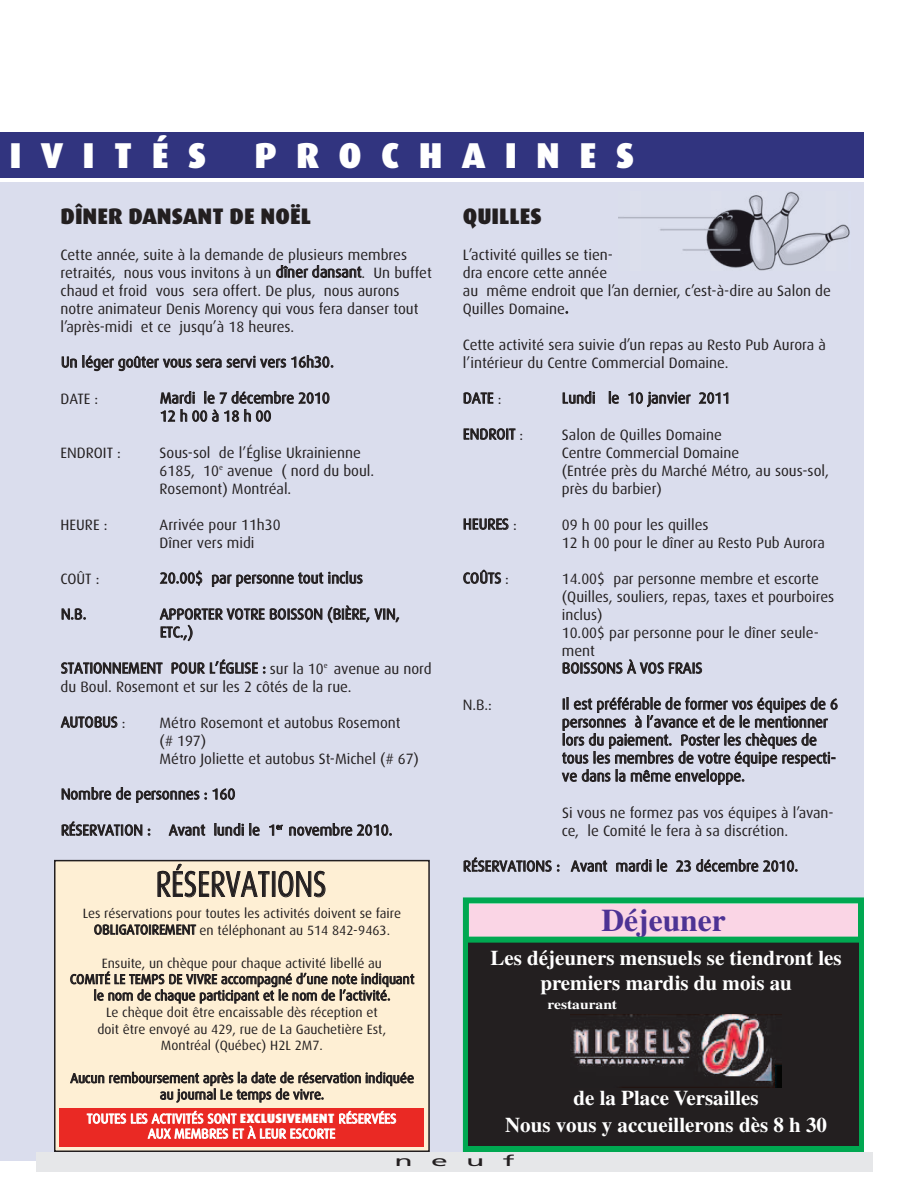
<style>
.page{position:relative;width:918px;height:1188px;background:#fff}
.page>*{position:absolute;margin:0;border:0;box-sizing:border-box;transform-origin:0 0}
.t1{font:900 36px "Dax";letter-spacing:.54em;color:#fff}
.t2{font:36px "Dax";color:#231f20;scale:.8 1}
.t3{font:700 31.5px "Times";color:#4d3394}
.t4{font:900 22.5px "Dax";color:#231f20}
.t5{font:700 21px/25.2px "Times";color:#fff;text-align:center}
.t6{font:15px/18px "Dax";color:#231f20}
.t7{font:15px "Frutiger";color:#231f20;scale:2 1}
.t8{font:13.5px/16.5px "Dax";color:#231f20;text-align:center}
.t9{font:13.5px/15px "Dax";color:#fff;text-align:center}
.t10{font:700 13.5px "Times";color:#fff;scale:1.15 1}
.s1{font-weight:900}
</style>
<div class="page">
<div style="left:0;top:183px;width:864px;height:978px;background:#dadded"></div>
<div style="left:0;top:132px;width:864px;height:46px;background:#31347f"></div>
<svg style="left:276px;top:265px;width:86px;height:13px"></svg>
<svg style="left:62px;top:357px;width:15px;height:11px"></svg>
<svg style="left:83px;top:355px;width:250px;height:16px"></svg>
<svg style="left:160px;top:391px;width:170px;height:31px"></svg>
<svg style="left:160px;top:571px;width:42px;height:15px"></svg>
<svg style="left:212px;top:571px;width:151px;height:16px"></svg>
<svg style="left:62px;top:608px;width:24px;height:12px"></svg>
<svg style="left:328px;top:606px;width:71px;height:17px"></svg>
<svg style="left:160px;top:608px;width:162px;height:33px"></svg>
<svg style="left:61px;top:662px;width:102px;height:12px"></svg>
<svg style="left:172px;top:660px;width:93px;height:14px"></svg>
<svg style="left:61px;top:716px;width:56px;height:12px"></svg>
<svg style="left:62px;top:787px;width:173px;height:16px"></svg>
<svg style="left:62px;top:822px;width:80px;height:14px"></svg>
<svg style="left:148px;top:829px;width:2px;height:7px"></svg>
<svg style="left:169px;top:824px;width:36px;height:12px"></svg>
<svg style="left:215px;top:823px;width:45px;height:13px"></svg>
<svg style="left:269px;top:825px;width:14px;height:11px"></svg>
<svg style="left:289px;top:823px;width:103px;height:13px"></svg>
<svg style="left:464px;top:392px;width:29px;height:12px"></svg>
<svg style="left:563px;top:391px;width:32px;height:13px"></svg>
<svg style="left:609px;top:391px;width:10px;height:13px"></svg>
<svg style="left:628px;top:392px;width:63px;height:15px"></svg>
<svg style="left:699px;top:392px;width:29px;height:12px"></svg>
<svg style="left:464px;top:428px;width:51px;height:12px"></svg>
<svg style="left:464px;top:518px;width:45px;height:12px"></svg>
<svg style="left:463px;top:570px;width:38px;height:14px"></svg>
<svg style="left:563px;top:660px;width:139px;height:14px"></svg>
<svg style="left:562px;top:697px;width:276px;height:88px"></svg>
<svg style="left:464px;top:858px;width:95px;height:14px"></svg>
<svg style="left:571px;top:860px;width:36px;height:12px"></svg>
<svg style="left:616px;top:859px;width:35px;height:13px"></svg>
<svg style="left:657px;top:859px;width:10px;height:13px"></svg>
<svg style="left:676px;top:859px;width:121px;height:13px"></svg>
<div style="left:55px;top:861px;width:374px;height:290px;background:#feefd4"></div>
<div style="left:54px;top:860px;width:376px;height:292px;border:2px solid #231f20"></div>
<svg style="left:94px;top:924px;width:102px;height:11px"></svg>
<svg style="left:70px;top:971px;width:344px;height:33px"></svg>
<svg style="left:70px;top:1072px;width:344px;height:31px"></svg>
<svg style="left:157px;top:864px;width:113px;height:34px"></svg>
<div style="left:272px;top:871px;width:3px;height:26px;border:1px solid #231f20"></div>
<svg style="left:278px;top:870px;width:48px;height:28px"></svg>
<img style="left:618px;top:191px;width:232px;height:80px">
<div style="left:59px;top:1108px;width:365px;height:39px;background:#ea2924"></div>
<svg style="left:87px;top:1111px;width:309px;height:28px"></svg>
<div style="left:463px;top:897px;width:401px;height:255px;border:6px solid #00a851"></div>
<div style="left:469px;top:904px;width:389px;height:34px;background:#fad5e5"></div>
<div style="left:468px;top:941px;width:391px;height:204px;background:#231f20"></div>
<div style="left:465px;top:937px;width:395px;height:6px;background:#00a851"></div>
<img style="left:571px;top:1015px;width:211px;height:72px">
<div style="left:36px;top:1152px;width:837px;height:20px;background:#e6e7e9"></div>
<h1 class="t1" style="left:10px;top:140px;width:198px">IVITÉS</h1>
<h1 class="t1" style="left:255px;top:140px;width:381px">PROCHAINES</h1>
<h3 class="t4" style="left:61px;top:206px;width:252px">DÎNER DANSANT DE NOËL</h3>
<p class="t6" style="left:61px;top:246px;width:373px">Cette année, suite à la demande de plusieurs membres retraités, nous vous invitons à un dîner dansant. Un buffet chaud et froid vous sera offert. De plus, nous aurons notre animateur Denis Morency qui vous fera danser tout l’après-midi et ce jusqu’à 18 heures.</p>
<p class="t6" style="left:61px;top:354px;width:274px">Un léger goûter vous sera servi vers 16h30.</p>
<p class="t6" style="left:61px;top:390px;width:39px">DATE :</p>
<p class="t6" style="left:160px;top:390px;width:171px">Mardi le 7 décembre 2010<br>12 h 00 à 18 h 00</p>
<p class="t6" style="left:61px;top:444px;width:62px">ENDROIT :</p>
<p class="t6" style="left:160px;top:444px;width:216px">Sous-sol de l’Église Ukrainienne<br>6185, 10<sup>e</sup> avenue ( nord du boul.<br>Rosemont) Montréal.</p>
<p class="t6" style="left:61px;top:516px;width:48px">HEURE :</p>
<p class="t6" style="left:160px;top:516px;width:123px">Arrivée pour 11h30<br>Dîner vers midi</p>
<p class="t6" style="left:61px;top:570px;width:40px">COÛT :</p>
<p class="t6" style="left:160px;top:570px;width:204px">20.00$ par personne tout inclus</p>
<p class="t6" style="left:61px;top:606px;width:27px">N.B.</p>
<p class="t6" style="left:160px;top:606px;width:241px">APPORTER VOTRE BOISSON (BIÈRE, VIN,<br>ETC.,)</p>
<p class="t6" style="left:61px;top:660px;width:373px">STATIONNEMENT POUR L’ÉGLISE : sur la 10<sup>e</sup> avenue au nord du Boul. Rosemont et sur les 2 côtés de la rue.</p>
<p class="t6" style="left:61px;top:714px;width:66px">AUTOBUS :</p>
<p class="t6" style="left:160px;top:714px;width:261px">Métro Rosemont et autobus Rosemont<br>(# 197)<br>Métro Joliette et autobus St-Michel (# 67)</p>
<p class="t6" style="left:61px;top:786px;width:176px">Nombre de personnes : 160</p>
<p class="t6" style="left:61px;top:822px;width:333px">RÉSERVATION : Avant lundi le 1<sup>er</sup> novembre 2010.</p>
<h3 class="t4" style="left:463px;top:206px;width:80px">QUILLES</h3>
<p class="t6" style="left:463px;top:246px;width:370px">L’activité quilles se tien-<br>dra encore cette année<br>au même endroit que l’an dernier, c’est-à-dire au Salon de<br>Quilles Domaine.</p>
<p class="t6" style="left:463px;top:336px;width:365px">Cette activité sera suivie d’un repas au Resto Pub Aurora à l’intérieur du Centre Commercial Domaine.</p>
<p class="t6" style="left:463px;top:390px;width:40px">DATE :</p>
<p class="t6" style="left:562px;top:390px;width:170px">Lundi le 10 janvier 2011</p>
<p class="t6" style="left:463px;top:426px;width:62px">ENDROIT :</p>
<p class="t6" style="left:562px;top:426px;width:269px">Salon de Quilles Domaine<br>Centre Commercial Domaine<br>(Entrée près du Marché Métro, au sous-sol, près du barbier)</p>
<p class="t6" style="left:463px;top:516px;width:55px">HEURES :</p>
<p class="t6" style="left:562px;top:516px;width:265px">09 h 00 pour les quilles<br>12 h 00 pour le dîner au Resto Pub Aurora</p>
<p class="t6" style="left:463px;top:570px;width:48px">COÛTS :</p>
<p class="t6" style="left:562px;top:570px;width:274px">14.00$ par personne membre et escorte (Quilles, souliers, repas, taxes et pourboires inclus)<br>10.00$ par personne pour le dîner seule&shy;ment<br>BOISSONS À VOS FRAIS</p>
<p class="t6" style="left:463px;top:696px;width:31px">N.B.:</p>
<p class="t6" style="left:562px;top:696px;width:278px">Il est préférable de former vos équipes de 6 personnes à l’avance et de le mentionner lors du paiement. Poster les chèques de tous les membres de votre équipe respecti&shy;ve dans la même enveloppe.</p>
<p class="t6" style="left:562px;top:804px;width:273px">Si vous ne formez pas vos équipes à l’avan&shy;ce, le Comité le fera à sa discrétion.</p>
<p class="t6" style="left:463px;top:858px;width:337px">RÉSERVATIONS : Avant mardi le 23 décembre 2010.</p>
<h1 class="t2" style="left:156px;top:868px;width:215px">RÉSERVATIONS</h1>
<p class="t8" style="left:83px;top:906px;width:320px">Les réservations pour toutes les activités doivent se faire<br>OBLIGATOIREMENT en téléphonant au 514 842-9463.</p>
<p class="t8" style="left:70px;top:956px;width:346px">Ensuite, un chèque pour chaque activité libellé au<br>COMITÉ LE TEMPS DE VIVRE accompagné d’une note indiquant le nom de chaque participant et le nom de l’activité.<br>Le chèque doit être encaissable dès réception et<br>doit être envoyé au 429, rue de La Gauchetière Est,<br>Montréal (Québec) H2L 2M7.</p>
<p class="t8" style="left:70px;top:1071px;width:345px">Aucun remboursement après la date de réservation indiquée au journal Le temps de vivre.</p>
<p class="t9" style="left:87px;top:1112px;width:311px">TOUTES LES ACTIVITÉS SONT <span class="s1">EXCLUSIVEMENT</span> RÉSERVÉES<br>AUX MEMBRES ET À LEUR ESCORTE</p>
<h2 class="t3" style="left:601px;top:910px;width:126px">Déjeuner</h2>
<h3 class="t5" style="left:490px;top:948px;width:353px">Les déjeuners mensuels se tiendront les premiers mardis du mois au</h3>
<p class="t10" style="left:548px;top:1000px;width:62px">restaurant</p>
<h3 class="t5" style="left:505px;top:1087px;width:323px;line-height:26.7px">de la Place Versailles<br>Nous vous y accueillerons dès 8 h 30</h3>
<p class="t7" style="left:394px;top:1155px;width:62px">neuf</p>
</div>
